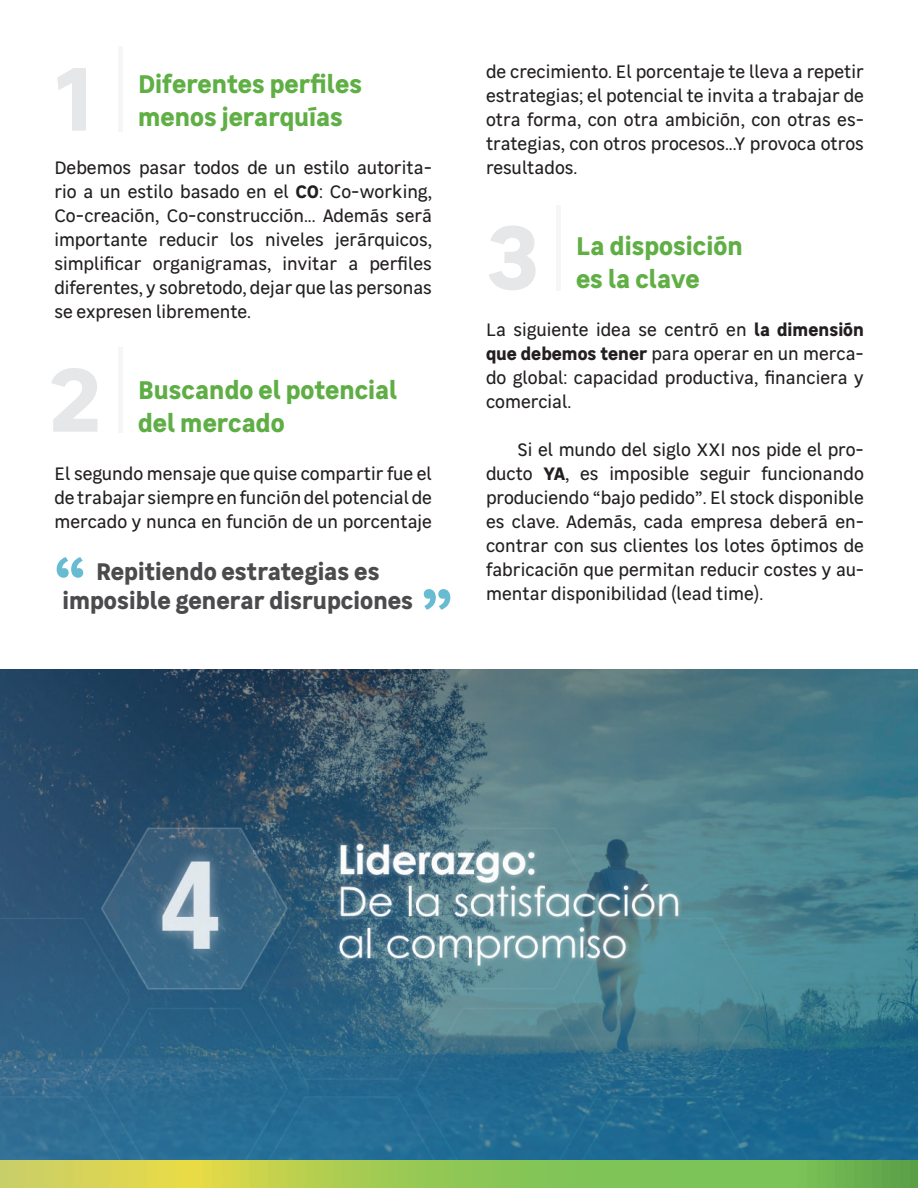
<style>
.page{position:relative;width:918px;height:1188px;background:#fff}
.page>*{position:absolute;margin:0;border:0;box-sizing:border-box;transform-origin:0 0}
.t1{font:700 90px "Leroy Merlin Sans";color:#e6e7e9}
.t2{font:700 60px "Leroy Merlin Sans";color:#67bcd2}
.t3{font:700 25.5px/33px "Leroy Merlin Sans";color:#5faf45}
.t4{font:700 25.5px/33px "Leroy Merlin Sans";color:#5fae45}
.t5{font:700 24px "Leroy Merlin Sans";color:#4b4b4d}
.t6{font:18px/24px "Leroy Merlin Sans";color:#231f20;text-align:justify}
.s1{font-weight:700}
</style>
<div class="page">
<div style="left:118px;top:46px;width:5px;height:86px;background:#f5f7f7"></div>
<div style="left:118px;top:347px;width:5px;height:86px;background:#f5f7f7"></div>
<div style="left:556px;top:205px;width:5px;height:86px;background:#f5f7f7"></div>
<img style="left:0;top:669px;width:918px;height:492px">
<svg style="left:0;top:1161px;width:918px;height:26px;background:#9fc753"></svg>
<h1 class="t1" style="left:56px;top:29px;width:39px">1</h1>
<h3 class="t3" style="left:138px;top:66px;width:226px">Diferentes perfiles menos jerarquías</h3>
<p class="t6" style="left:54px;top:155px;width:379px">Debemos pasar todos de un estilo autorita&shy;rio a un estilo basado en el <span class="s1">CO</span>: Co-working, Co-creación, Co-construcción... Además será importante reducir los niveles jerárquicos, simplificar organigramas, invitar a perfiles diferentes, y sobretodo, dejar que las personas se expresen libremente.</p>
<h1 class="t1" style="left:48px;top:330px;width:55px">2</h1>
<h3 class="t4" style="left:138px;top:372px;width:261px">Buscando el potencial del mercado</h3>
<p class="t6" style="left:54px;top:461px;width:379px">El segundo mensaje que quise compartir fue el de trabajar siempre en función del potencial de mercado y nunca en función de un porcentaje</p>
<h3 class="t5" style="left:96px;top:553px;width:285px">Repitiendo estrategias es</h3>
<h2 class="t2" style="left:54px;top:532px;width:34px">“</h2>
<h3 class="t5" style="left:63px;top:582px;width:352px">imposible generar disrupciones</h3>
<h2 class="t2" style="left:453px;top:635px;width:34px;rotate:-180deg">“</h2>
<p class="t6" style="left:486px;top:59px;width:380px">de crecimiento. El porcentaje te lleva a repetir estrategias; el potencial te invita a trabajar de otra forma, con otra ambición, con otras es&shy;trategias, con otros procesos...Y provoca otros resultados.</p>
<h1 class="t1" style="left:486px;top:188px;width:55px">3</h1>
<h3 class="t3" style="left:576px;top:228px;width:168px">La disposición es la clave</h3>
<p class="t6" style="left:486px;top:317px;width:380px">La siguiente idea se centró en <span class="s1">la dimensión que debemos tener</span> para operar en un merca&shy;do global: capacidad productiva, financiera y comercial.</p>
<p class="t6" style="left:486px;top:437px;width:380px;text-indent:32px">Si el mundo del siglo XXI nos pide el pro&shy;ducto <span class="s1">YA</span>, es imposible seguir funcionando produciendo “bajo pedido”. El stock disponible es clave. Además, cada empresa deberá en&shy;contrar con sus clientes los lotes óptimos de fabricación que permitan reducir costes y au&shy;mentar disponibilidad (lead time).</p>
</div>
